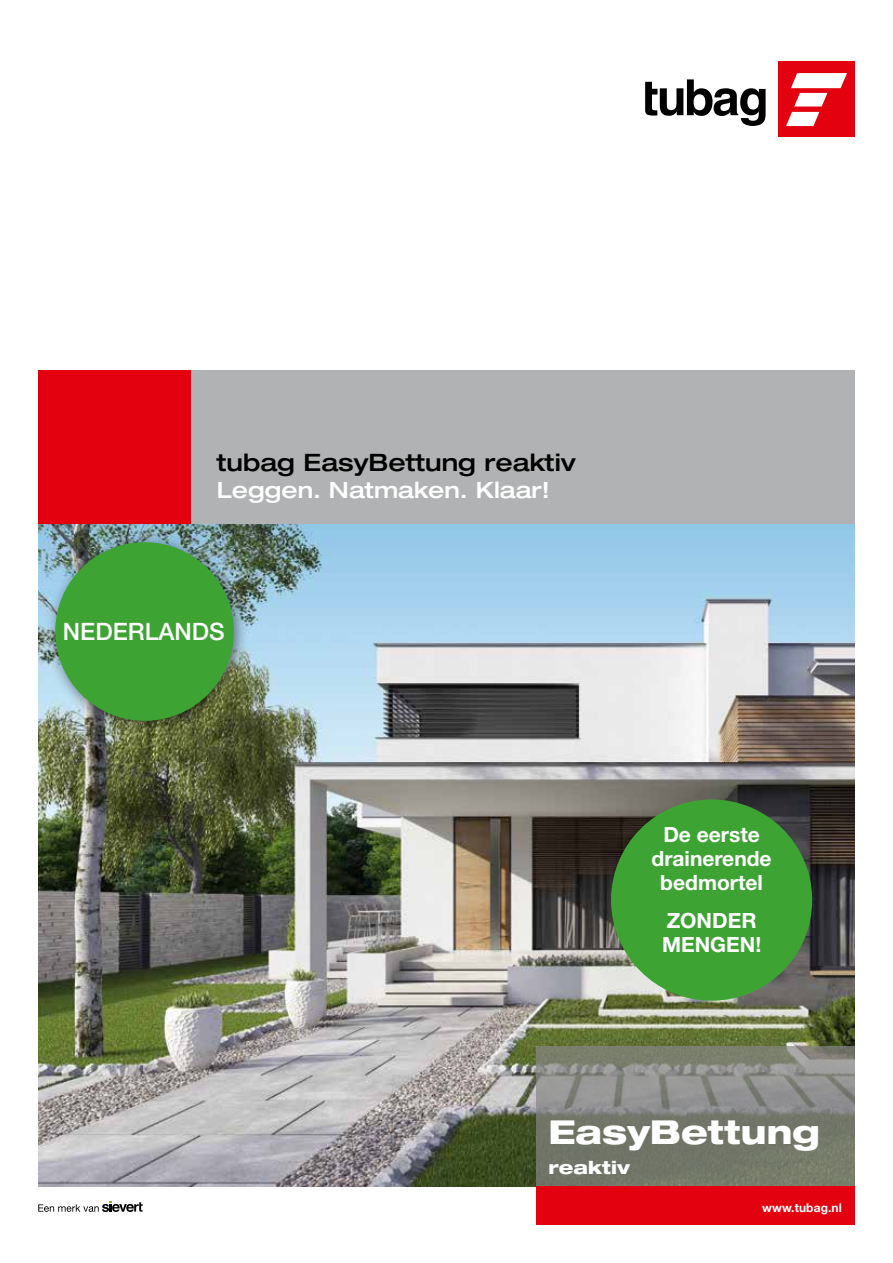
<style>
.page{position:relative;width:893px;height:1263px;background:#fff}
.page>*{position:absolute;margin:0;border:0;box-sizing:border-box;transform-origin:0 0}
.t1{font:800 expanded 33px "Helvetica Neue LT Pro";color:#fff}
.t2{font:500 expanded 24px "Helvetica Neue LT Pro";color:#000}
.t3{font:500 24px "Helvetica Neue LT Pro";color:#fff}
.t4{font:500 expanded 22.5px "Helvetica Neue LT Pro";color:#fff}
.t5{font:700 21px/24px "Helvetica Neue LT Pro";color:#fff;text-align:center}
.t6{font:800 expanded 18px "Helvetica Neue LT Pro";color:#fff}
.t7{font:700 12px "Helvetica Neue LT Pro";letter-spacing:.01em;color:#fff}
</style>
<div class="page">
<img style="left:38px;top:523px;width:817px;height:663px">
<div style="left:38px;top:370px;width:153px;height:153px;background:#e3000f"></div>
<svg style="left:536px;top:1046px;width:319px;height:140px;background:#7e8177"></svg>
<svg style="left:645px;top:79px;width:121px;height:47px"></svg>
<div style="left:778px;top:62px;width:77px;height:75px;background:#e3000f"></div>
<svg style="left:791px;top:73px;width:56px;height:33px"></svg>
<svg style="left:786px;top:112px;width:33px;height:14px"></svg>
<div style="left:191px;top:370px;width:664px;height:153px;background:#b1b2b3"></div>
<div style="left:536px;top:1186px;width:319px;height:39px;background:#e3000f"></div>
<div style="left:611px;top:799px;width:201px;height:202px;background:#3da434;border-radius:50%"></div>
<svg style="left:38px;top:1201px;width:105px;height:11px"></svg>
<div style="left:45px;top:532px;width:205px;height:205px;background:#000;opacity:.5"></div>
<div style="left:55px;top:542px;width:179px;height:179px;background:#3da434;border-radius:50%"></div>
<p class="t2" style="left:217px;top:447px;width:361px">tubag EasyBettung reaktiv</p>
<p class="t4" style="left:217px;top:475px;width:334px">Leggen. Natmaken. Klaar!</p>
<p class="t3" style="left:63px;top:617px;width:163px">NEDERLANDS</p>
<p class="t5" style="left:651px;top:822px;width:122px">De eerste drainerende bedmortel</p>
<p class="t5" style="left:662px;top:907px;width:101px;text-align:left">ZONDER<br>MENGEN!</p>
<h1 class="t1" style="left:549px;top:1111px;width:273px">EasyBettung</h1>
<p class="t6" style="left:549px;top:1156px;width:83px">reaktiv</p>
<p class="t7" style="left:762px;top:1200px;width:81px">www.tubag.nl</p>
</div>
